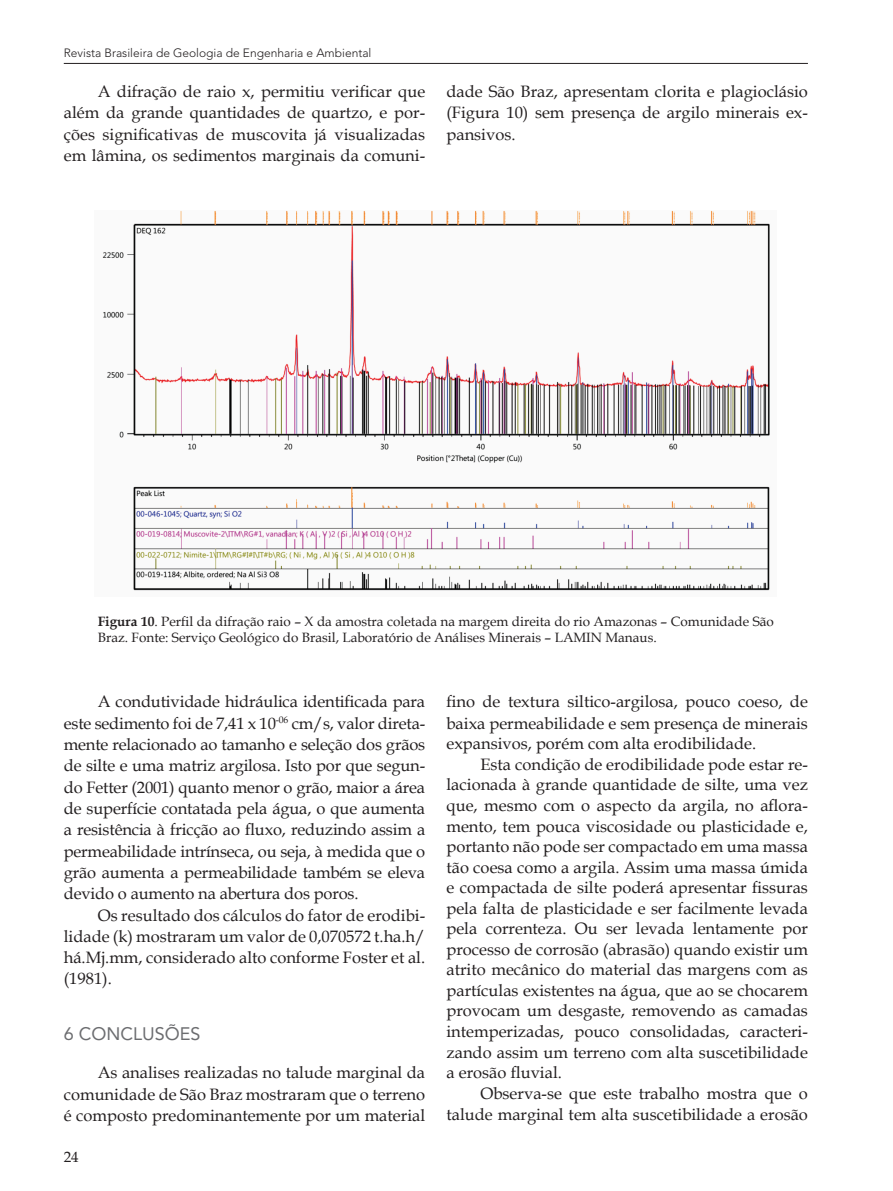
<style>
.page{position:relative;width:893px;height:1191px;background:#fff}
.page>*{position:absolute;margin:0;border:0;box-sizing:border-box;transform-origin:0 0}
.t1{font:18px "Avenir";color:#6c6d70}
.t2{font:16.5px/21.3px "Book Antiqua";color:#231f20;text-align:justify}
.t3{font:15px "Book Antiqua";color:#231f20}
.t4{font:13.5px/16.2px "Book Antiqua";color:#231f20}
.t5{font:300 12px "Avenir";color:#231f20}
.s1{font-weight:700}
</style>
<div class="page">
<hr style="left:64px;top:63px;width:744px;height:1px;background:#231f20">
<img style="left:102px;top:210px;width:668px;height:381px">
<p class="t5" style="left:64px;top:46px;width:309px">Revista Brasileira de Geologia de Engenharia e Ambiental</p>
<p class="t2" style="left:64px;top:80px;width:363px;text-indent:34px">A difração de raio x, permitiu verificar que além da grande quantidades de quartzo, e por&shy;ções significativas de muscovita já visualizadas em lâmina, os sedimentos marginais da comuni-</p>
<p class="t2" style="left:446px;top:80px;width:363px">dade São Braz, apresentam clorita e plagioclásio (Figura 10) sem presença de argilo minerais ex&shy;pansivos.</p>
<p class="t4" style="left:98px;top:613px;width:678px"><span class="s1">Figura 10</span>. Perfil da difração raio – X da amostra coletada na margem direita do rio Amazonas – Comunidade São<br>Braz. Fonte: Serviço Geológico do Brasil, Laboratório de Análises Minerais – LAMIN Manaus.</p>
<p class="t2" style="left:64px;top:691px;width:363px;text-indent:34px">A condutividade hidráulica identificada para este sedimento foi de 7,41 x 10<sup>-06</sup> cm/s, valor direta&shy;mente relacionado ao tamanho e seleção dos grãos de silte e uma matriz argilosa. Isto por que segun&shy;do Fetter (2001) quanto menor o grão, maior a área de superfície contatada pela água, o que aumenta a resistência à fricção ao fluxo, reduzindo assim a permeabilidade intrínseca, ou seja, à medida que o grão aumenta a permeabilidade também se eleva devido o aumento na abertura dos poros.</p>
<p class="t2" style="left:64px;top:904px;width:363px;text-indent:34px">Os resultado dos cálculos do fator de erodibi&shy;lidade (k) mostraram um valor de 0,070572 t.ha.h/ há.Mj.mm, considerado alto conforme Foster et al. (1981).</p>
<p class="t1" style="left:64px;top:1023px;width:138px">6 CONCLUSÕES</p>
<p class="t2" style="left:64px;top:1061px;width:363px;text-indent:34px">As analises realizadas no talude marginal da comunidade de São Braz mostraram que o terreno é composto predominantemente por um material</p>
<p class="t3" style="left:64px;top:1146px;width:16px">24</p>
<p class="t2" style="left:446px;top:691px;width:363px;line-height:20.9px">fino de textura siltico-argilosa, pouco coeso, de baixa permeabilidade e sem presença de minerais expansivos, porém com alta erodibilidade.</p>
<p class="t2" style="left:446px;top:753px;width:363px;line-height:20.5px;text-indent:34px">Esta condição de erodibilidade pode estar re&shy;lacionada à grande quantidade de silte, uma vez que, mesmo com o aspecto da argila, no aflora&shy;mento, tem pouca viscosidade ou plasticidade e, portanto não pode ser compactado em uma massa tão coesa como a argila. Assim uma massa úmida e compactada de silte poderá apresentar fissuras pela falta de plasticidade e ser facilmente levada pela correnteza. Ou ser levada lentamente por processo de corrosão (abrasão) quando existir um atrito mecânico do material das margens com as partículas existentes na água, que ao se chocarem provocam um desgaste, removendo as camadas intemperizadas, pouco consolidadas, caracteri&shy;zando assim um terreno com alta suscetibilidade a erosão fluvial.</p>
<p class="t2" style="left:446px;top:1082px;width:363px;text-align:right">Observa-se que este trabalho mostra que o talude marginal tem alta suscetibilidade a erosão</p>
</div>
